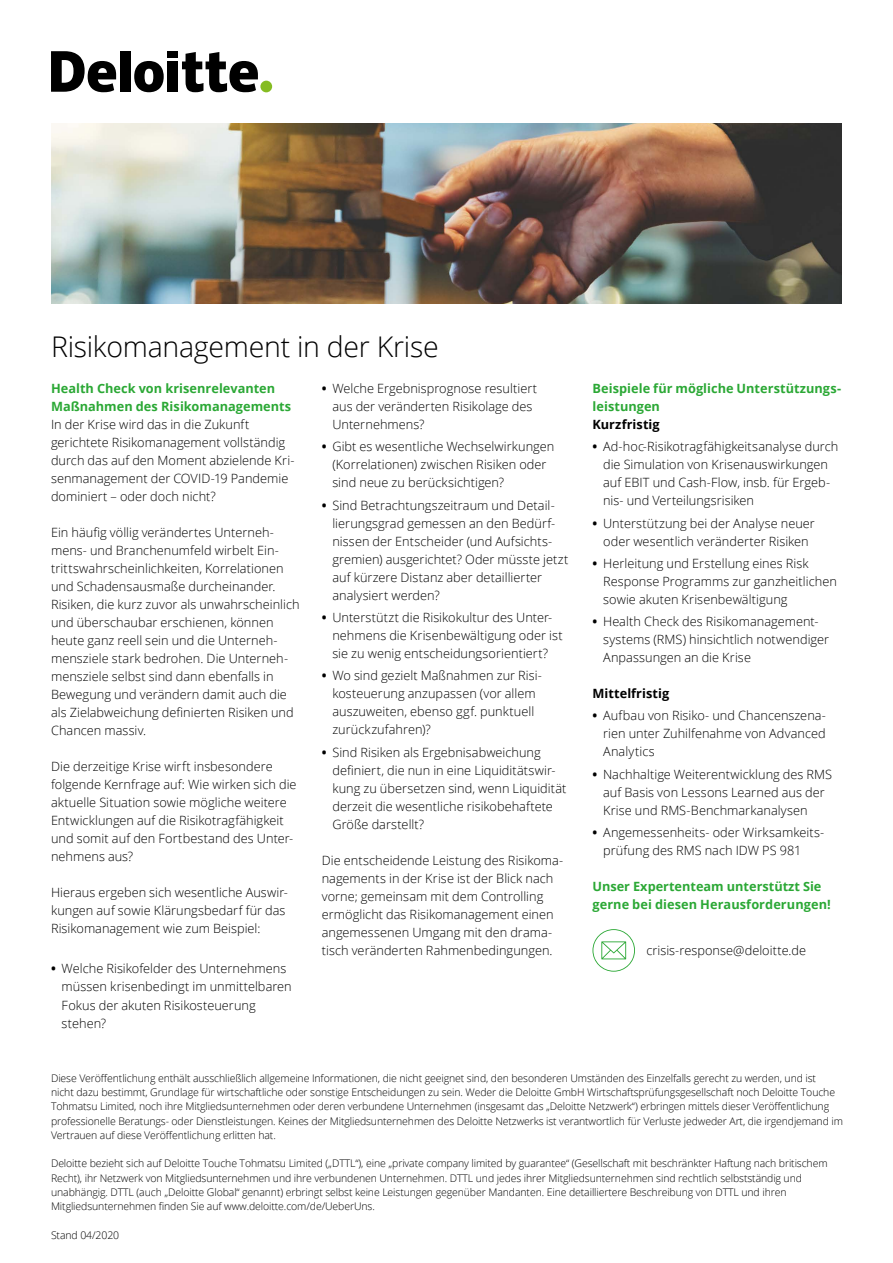
<style>
.page{position:relative;width:893px;height:1263px;background:#fff}
.page>*{position:absolute;margin:0;border:0;box-sizing:border-box;transform-origin:0 0}
.t1{font:300 28.5px "Open Sans";letter-spacing:-.01em;color:#000}
.t2{font:300 12.75px/18px "Open Sans";color:#000}
.t3{font:700 12.75px/18px "Open Sans";letter-spacing:.005em;color:#2ba835}
.t4{font:700 12.75px "Open Sans";letter-spacing:.005em;color:#000}
.t5{font:300 10.5px/14.2px "Open Sans";letter-spacing:-.01em;color:#000}
.s1{font-weight:700}
</style>
<div class="page">
<div style="left:260px;top:81px;width:12px;height:11px;background:#85bc22;border-radius:50%"></div>
<div style="left:120px;top:51px;width:10px;height:41px;background:#000"></div>
<svg style="left:134px;top:61px;width:30px;height:31px"></svg>
<div style="left:168px;top:61px;width:10px;height:31px;background:#000"></div>
<div style="left:168px;top:51px;width:10px;height:7px;background:#000"></div>
<svg style="left:182px;top:52px;width:76px;height:40px"></svg>
<svg style="left:51px;top:51px;width:65px;height:41px"></svg>
<svg style="left:592px;top:929px;width:43px;height:43px"></svg>
<img style="left:52px;top:124px;width:789px;height:179px">
<h1 class="t1" style="left:51px;top:328px;width:389px">Risikomanagement in der Krise</h1>
<p class="t3" style="left:51px;top:379px;width:242px">Health Check von krisenrelevanten<br>Maßnahmen des Risikomanagements</p>
<p class="t2" style="left:51px;top:415px;width:245px">In der Krise wird das in die Zukunft gerichtete Risikomanagement vollständig durch das auf den Moment abzielende Kri&shy;senmanagement der COVID-19 Pandemie dominiert – oder doch nicht?</p>
<p class="t2" style="left:51px;top:523px;width:250px">Ein häufig völlig verändertes Unterneh&shy;mens- und Branchenumfeld wirbelt Ein&shy;trittswahrscheinlichkeiten, Korrelationen und Schadensausmaße durcheinander.<br>Risiken, die kurz zuvor als unwahrscheinlich und überschaubar erschienen, können heute ganz reell sein und die Unterneh&shy;mensziele stark bedrohen. Die Unterneh&shy;mensziele selbst sind dann ebenfalls in Bewegung und verändern damit auch die als Zielabweichung definierten Risiken und Chancen massiv.</p>
<p class="t2" style="left:51px;top:757px;width:247px">Die derzeitige Krise wirft insbesondere folgende Kernfrage auf: Wie wirken sich die aktuelle Situation sowie mögliche weitere Entwicklungen auf die Risikotragfähigkeit und somit auf den Fortbestand des Unter&shy;nehmens aus?</p>
<p class="t2" style="left:51px;top:883px;width:238px">Hieraus ergeben sich wesentliche Auswir&shy;kungen auf sowie Klärungsbedarf für das<br>Risikomanagement wie zum Beispiel:</p>
<p class="t2" style="left:62px;top:959px;width:232px;text-indent:-11px"><span class="s1">•</span> Welche Risikofelder des Unternehmens müssen krisenbedingt im unmittelbaren<br>Fokus der akuten Risikosteuerung stehen?</p>
<p class="t2" style="left:332px;top:379px;width:206px;text-indent:-11px"><span class="s1">•</span> Welche Ergebnisprognose resultiert aus der veränderten Risikolage des<br>Unternehmens?</p>
<p class="t2" style="left:332px;top:437px;width:223px;text-indent:-11px"><span class="s1">•</span> Gibt es wesentliche Wechselwirkungen (Korrelationen) zwischen Risiken oder sind neue zu berücksichtigen?</p>
<p class="t2" style="left:332px;top:496px;width:237px;text-indent:-11px"><span class="s1">•</span> Sind Betrachtungszeitraum und Detail&shy;lierungsgrad gemessen an den Bedürf&shy;nissen der Entscheider (und Aufsichts&shy;gremien) ausgerichtet? Oder müsste jetzt auf kürzere Distanz aber detaillierter analysiert werden?</p>
<p class="t2" style="left:332px;top:608px;width:232px;text-indent:-11px"><span class="s1">•</span> Unterstützt die Risikokultur des Unter&shy;nehmens die Krisenbewältigung oder ist sie zu wenig entscheidungsorientiert?</p>
<p class="t2" style="left:332px;top:666px;width:211px;text-indent:-11px"><span class="s1">•</span> Wo sind gezielt Maßnahmen zur Risi&shy;kosteuerung anzupassen (vor allem auszuweiten, ebenso ggf. punktuell zurückzufahren)?</p>
<p class="t2" style="left:332px;top:742px;width:236px;text-indent:-11px"><span class="s1">•</span> Sind Risiken als Ergebnisabweichung definiert, die nun in eine Liquiditätswir&shy;kung zu übersetzen sind, wenn Liquidität derzeit die wesentliche risikobehaftete Größe darstellt?</p>
<p class="t2" style="left:322px;top:850px;width:243px">Die entscheidende Leistung des Risikoma&shy;nagements in der Krise ist der Blick nach vorne; gemeinsam mit dem Controlling ermöglicht das Risikomanagement einen angemessenen Umgang mit den drama&shy;tisch veränderten Rahmenbedingungen.</p>
<p class="t3" style="left:592px;top:379px;width:250px">Beispiele für mögliche Unterstützungs&shy;leistungen</p>
<p class="t4" style="left:592px;top:415px;width:69px">Kurzfristig</p>
<p class="t2" style="left:603px;top:437px;width:237px;text-indent:-11px"><span class="s1">•</span> Ad-hoc-Risikotragfähigkeitsanalyse durch die Simulation von Krisenauswirkungen auf EBIT und Cash-Flow, insb. für Ergeb&shy;nis- und Verteilungsrisiken</p>
<p class="t2" style="left:592px;top:514px;width:224px;text-align:center"><span class="s1">•</span> Unterstützung bei der Analyse neuer oder wesentlich veränderter Risiken</p>
<p class="t2" style="left:603px;top:554px;width:235px;text-indent:-11px"><span class="s1">•</span> Herleitung und Erstellung eines Risk<br>Response Programms zur ganzheitlichen sowie akuten Krisenbewältigung</p>
<p class="t2" style="left:603px;top:612px;width:227px;text-indent:-11px"><span class="s1">•</span> Health Check des Risikomanagement&shy;systems (RMS) hinsichtlich notwendiger<br>Anpassungen an die Krise</p>
<p class="t4" style="left:592px;top:684px;width:78px">Mittelfristig</p>
<p class="t2" style="left:603px;top:706px;width:224px;text-align:justify;text-indent:-11px"><span class="s1">•</span> Aufbau von Risiko- und Chancenszena&shy;rien unter Zuhilfenahme von Advanced Analytics</p>
<p class="t2" style="left:603px;top:765px;width:231px;text-indent:-11px"><span class="s1">•</span> Nachhaltige Weiterentwicklung des RMS auf Basis von Lessons Learned aus der<br>Krise und RMS-Benchmarkanalysen</p>
<p class="t2" style="left:603px;top:823px;width:223px;text-indent:-11px"><span class="s1">•</span> Angemessenheits- oder Wirksamkeits&shy;prüfung des RMS nach IDW PS 981</p>
<p class="t3" style="left:592px;top:877px;width:240px">Unser Expertenteam unterstützt Sie gerne bei diesen Herausforderungen!</p>
<p class="t2" style="left:646px;top:941px;width:161px">crisis-response@deloitte.de</p>
<p class="t5" style="left:51px;top:1070px;width:793px">Diese Veröffentlichung enthält ausschließlich allgemeine Informationen, die nicht geeignet sind, den besonderen Umständen des Einzelfalls gerecht zu werden, und ist<br>nicht dazu bestimmt, Grundlage für wirtschaftliche oder sonstige Entscheidungen zu sein. Weder die Deloitte GmbH Wirtschaftsprüfungsgesellschaft noch Deloitte Touche Tohmatsu Limited, noch ihre Mitgliedsunternehmen oder deren verbundene Unternehmen (insgesamt das „Deloitte Netzwerk“) erbringen mittels dieser Veröffentlichung professionelle Beratungs- oder Dienstleistungen. Keines der Mitgliedsunternehmen des Deloitte Netzwerks ist verantwortlich für Verluste jedweder Art, die irgendjemand im Vertrauen auf diese Veröffentlichung erlitten hat.</p>
<p class="t5" style="left:51px;top:1156px;width:778px">Deloitte bezieht sich auf Deloitte Touche Tohmatsu Limited („DTTL“), eine „private company limited by guarantee“ (Gesellschaft mit beschränkter Haftung nach britischem Recht), ihr Netzwerk von Mitgliedsunternehmen und ihre verbundenen Unternehmen. DTTL und jedes ihrer Mitgliedsunternehmen sind rechtlich selbstständig und unabhängig. DTTL (auch „Deloitte Global“ genannt) erbringt selbst keine Leistungen gegenüber Mandanten. Eine detailliertere Beschreibung von DTTL und ihren Mitgliedsunternehmen finden Sie auf www.deloitte.com/de/UeberUns.</p>
<p class="t5" style="left:51px;top:1227px;width:70px">Stand 04/2020</p>
</div>
